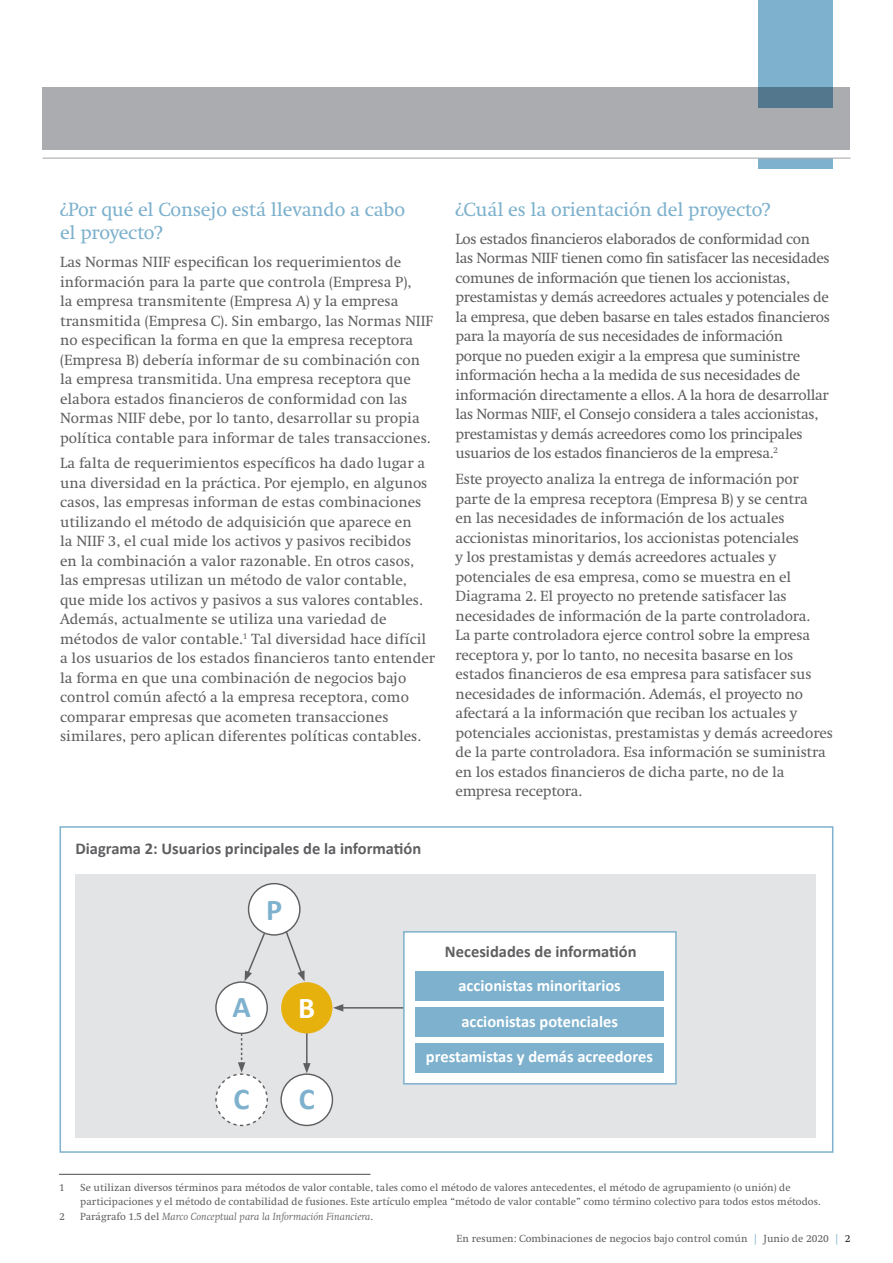
<style>
.page{position:relative;width:893px;height:1263px;background:#fff}
.page>*{position:absolute;margin:0;border:0;box-sizing:border-box;transform-origin:0 0}
.Graphic_heading{font:700 30.3px "Calibri";color:#7db1cd}
.Graphic_heading-2{font:700 30.3px "Calibri";color:#fff}
.subheading{font:19.5px/23.4px "Swift LT Pro";letter-spacing:-.01em;color:#7db1cd}
.Graphic_heading-3{font:700 16.5px "Calibri";color:#fff}
.Graphic_heading-4{font:700 16.5px "Calibri";color:#5f5f62}
.body_copy{font:15px/19.5px "Swift LT Pro";letter-spacing:-.01em;color:#5f5f62}
.footnote{font:10.5px/13.5px "Swift LT Pro";color:#5f5f62}
.footnote-2{font:italic 10.5px "Swift LT Pro";color:#5f5f62}
.s1{font-style:normal}
.s2{color:#7db1cd}
.s3{color:#231f20}
</style>
<div class="page">
<div style="left:758px;top:158px;width:74px;height:11px;background:#7db1cd"></div>
<div style="left:43px;top:88px;width:807px;height:62px;background:#abacb0"></div>
<svg style="left:758px;top:0;width:74px;height:108px;background:#74a5c0"></svg>
<hr style="left:43px;top:158px;width:807px;height:1px;background:#abacb0">
<hr style="left:59px;top:1174px;width:311px;height:1px;background:#5f5f62">
<div style="left:60px;top:826px;width:773px;height:327px;border:2px solid #7db1cd"></div>
<div style="left:75px;top:874px;width:741px;height:263px;background:#e3e4e6"></div>
<hr style="left:341px;top:1007px;width:63px;height:1px;background:#5f5f62">
<svg style="left:333px;top:1004px;width:10px;height:7px"></svg>
<div style="left:281px;top:982px;width:51px;height:51px;background:#e6b00d;border-radius:50%"></div>
<div style="left:249px;top:884px;width:51px;height:51px;background:#fff;border-radius:50%"></div>
<div style="left:248px;top:883px;width:53px;height:53px;border:1px solid #5f5f62;border-radius:50%"></div>
<svg style="left:245px;top:931px;width:21px;height:50px"></svg>
<svg style="left:284px;top:929px;width:21px;height:52px"></svg>
<div style="left:216px;top:982px;width:51px;height:51px;background:#fff;border-radius:50%"></div>
<div style="left:215px;top:981px;width:53px;height:53px;border:1px solid #5f5f62;border-radius:50%"></div>
<div style="left:281px;top:1074px;width:51px;height:51px;background:#fff;border-radius:50%"></div>
<div style="left:280px;top:1073px;width:53px;height:53px;border:1px solid #5f5f62;border-radius:50%"></div>
<svg style="left:215px;top:1033px;width:53px;height:94px"></svg>
<hr style="left:306px;top:1033px;width:2px;height:32px;background:#5f5f62">
<svg style="left:303px;top:1063px;width:8px;height:10px"></svg>
<div style="left:403px;top:931px;width:274px;height:153px;background:#fff;border:2px solid #7db1cd"></div>
<div style="left:415px;top:971px;width:249px;height:30px;background:#7db1cd"></div>
<div style="left:415px;top:1007px;width:249px;height:30px;background:#7db1cd"></div>
<div style="left:415px;top:1043px;width:249px;height:30px;background:#7db1cd"></div>
<p class="subheading" style="left:60px;top:197px;width:347px">¿Por qué el Consejo está llevando a cabo el proyecto?</p>
<p class="body_copy" style="left:60px;top:252px;width:374px">Las Normas NIIF especifican los requerimientos de información para la parte que controla (Empresa P),<br>la empresa transmitente (Empresa A) y la empresa transmitida (Empresa C). Sin embargo, las Normas NIIF no especifican la forma en que la empresa receptora (Empresa B) debería informar de su combinación con la empresa transmitida. Una empresa receptora que elabora estados financieros de conformidad con las Normas NIIF debe, por lo tanto, desarrollar su propia política contable para informar de tales transacciones.</p>
<p class="body_copy" style="left:60px;top:454px;width:377px">La falta de requerimientos específicos ha dado lugar a una diversidad en la práctica. Por ejemplo, en algunos casos, las empresas informan de estas combinaciones utilizando el método de adquisición que aparece en<br>la NIIF 3, el cual mide los activos y pasivos recibidos<br>en la combinación a valor razonable. En otros casos, las empresas utilizan un método de valor contable, que mide los activos y pasivos a sus valores contables.<br>Además, actualmente se utiliza una variedad de métodos de valor contable.<sup>1</sup> Tal diversidad hace difícil a los usuarios de los estados financieros tanto entender la forma en que una combinación de negocios bajo control común afectó a la empresa receptora, como comparar empresas que acometen transacciones similares, pero aplican diferentes políticas contables.</p>
<p class="Graphic_heading-4" style="left:75px;top:836px;width:347px">Diagrama 2: Usuarios principales de la informatión</p>
<p class="Graphic_heading" style="left:266px;top:889px;width:18px">P</p>
<p class="subheading" style="left:455px;top:197px;width:316px">¿Cuál es la orientación del proyecto?</p>
<p class="body_copy" style="left:455px;top:229px;width:376px">Los estados financieros elaborados de conformidad con las Normas NIIF tienen como fin satisfacer las necesidades comunes de información que tienen los accionistas, prestamistas y demás acreedores actuales y potenciales de la empresa, que deben basarse en tales estados financieros para la mayoría de sus necesidades de información porque no pueden exigir a la empresa que suministre información hecha a la medida de sus necesidades de información directamente a ellos. A la hora de desarrollar las Normas NIIF, el Consejo considera a tales accionistas, prestamistas y demás acreedores como los principales usuarios de los estados financieros de la empresa.<sup>2</sup></p>
<p class="body_copy" style="left:455px;top:469px;width:379px">Este proyecto analiza la entrega de información por parte de la empresa receptora (Empresa B) y se centra<br>en las necesidades de información de los actuales accionistas minoritarios, los accionistas potenciales<br>y los prestamistas y demás acreedores actuales y potenciales de esa empresa, como se muestra en el Diagrama 2. El proyecto no pretende satisfacer las necesidades de información de la parte controladora.<br>La parte controladora ejerce control sobre la empresa receptora y, por lo tanto, no necesita basarse en los estados financieros de esa empresa para satisfacer sus necesidades de información. Además, el proyecto no afectará a la información que reciban los actuales y potenciales accionistas, prestamistas y demás acreedores de la parte controladora. Esa información se suministra en los estados financieros de dicha parte, no de la empresa receptora.</p>
<p class="Graphic_heading" style="left:232px;top:986px;width:20px">A</p>
<p class="Graphic_heading-2" style="left:298px;top:986px;width:18px">B</p>
<p class="Graphic_heading" style="left:234px;top:1078px;width:18px">C</p>
<p class="Graphic_heading" style="left:299px;top:1078px;width:18px">C</p>
<p class="Graphic_heading-4" style="left:445px;top:940px;width:193px">Necesidades de informatión</p>
<p class="Graphic_heading-3" style="left:458px;top:973px;width:164px">accionistas minoritarios</p>
<p class="Graphic_heading-3" style="left:461px;top:1010px;width:158px">accionistas potenciales</p>
<p class="Graphic_heading-3" style="left:426px;top:1044px;width:229px">prestamistas y demás acreedores</p>
<p class="footnote" style="left:59px;top:1181px;width:7px">1</p>
<p class="footnote" style="left:80px;top:1181px;width:742px">Se utilizan diversos términos para métodos de valor contable, tales como el método de valores antecedentes, el método de agrupamiento (o unión) de participaciones y el método de contabilidad de fusiones. Este artículo emplea “método de valor contable” como término colectivo para todos estos métodos.</p>
<p class="footnote" style="left:59px;top:1210px;width:7px">2</p>
<p class="footnote-2" style="left:80px;top:1211px;width:294px"><span class="s1">Parágrafo 1.5 del</span> Marco Conceptual para la Información Financiera<span class="s1">.</span></p>
<p class="footnote" style="left:457px;top:1231px;width:395px">En resumen: Combinaciones de negocios bajo control común <span class="s2">|</span> Junio de 2020 <span class="s2">|</span> <span class="s3">2</span></p>
</div>
